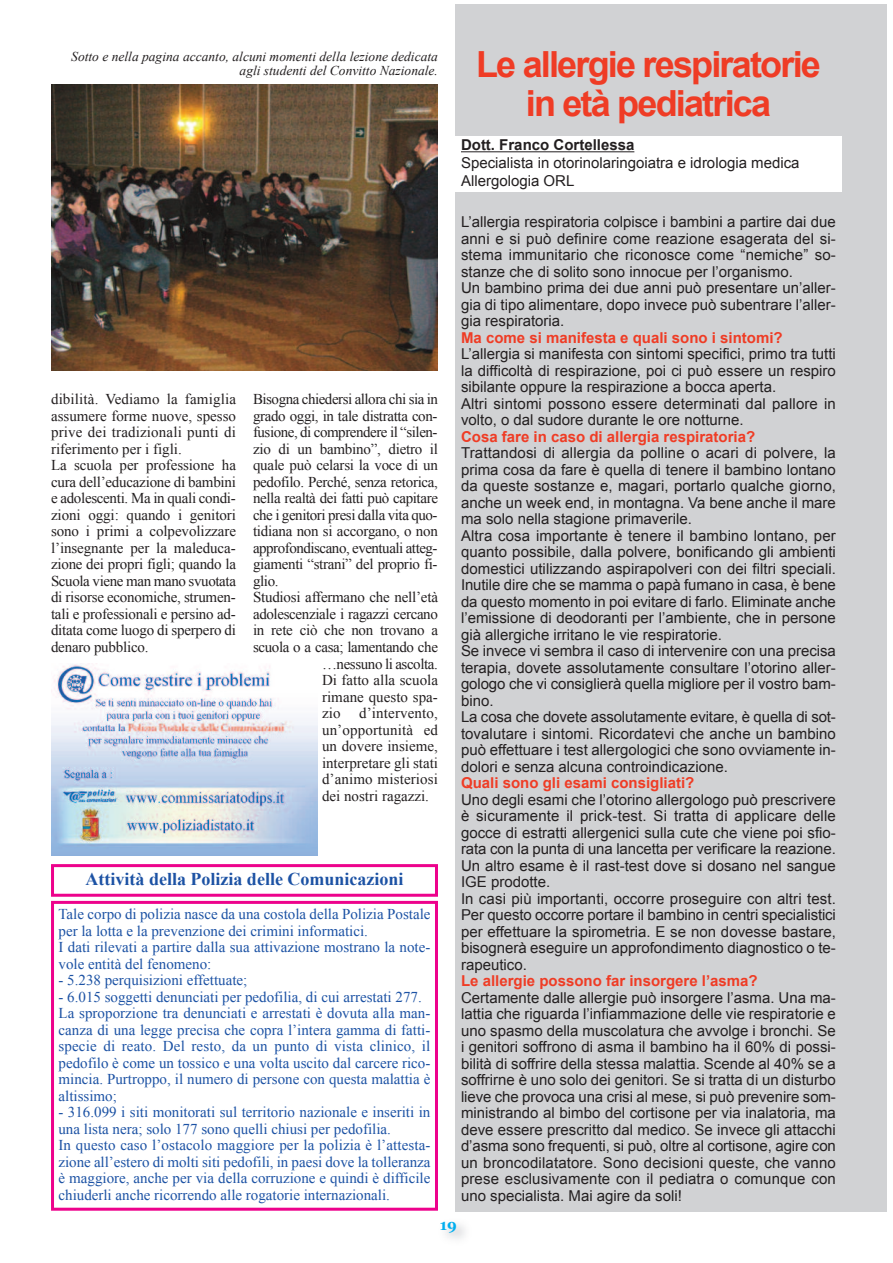
<style>
.page{position:relative;width:893px;height:1263px;background:#fff}
.page>*{position:absolute;margin:0;border:0;box-sizing:border-box;transform-origin:0 0}
.t1{font:700 36px/39px "Arial";letter-spacing:-.05em;color:#ef3c25;text-align:center}
.t2{font:700 18px "Times New Roman";color:#1c52a4}
.t3{font:15px/16.5px "Arial";color:#231f20}
.t4{font:15px/16.5px "Times New Roman";letter-spacing:-.015em;color:#231f20}
.t5{font:15px/16.5px "Times New Roman";color:#1c52a4}
.t6{font:700 15px "Arial";color:#ef3c25}
.t7{font:15px "Times New Roman";letter-spacing:.01em;color:#231f20}
.t8{font:700 15px "Arial";color:#231f20}
.t9{font:15px "Times New Roman";letter-spacing:.005em;color:#231f20}
.t10{font:700 15px "Georgia";color:#00aeef}
.t11{font:italic 13.5px/13.5px "Times New Roman";color:#231f20;text-align:right}
</style>
<div class="page">
<div style="left:455px;top:4px;width:432px;height:1208px;background:#d1d2d4"></div>
<img style="left:51px;top:84px;width:387px;height:286px">
<div style="left:51px;top:901px;width:387px;height:310px;border:3px solid #ed028c"></div>
<div style="left:51px;top:864px;width:387px;height:33px;border:3px solid #ed028c"></div>
<div style="left:455px;top:136px;width:387px;height:56px;background:#fff"></div>
<hr style="left:461px;top:151px;width:173px;height:1px;background:#231f20">
<img style="left:51px;top:663px;width:266px;height:193px">
<p class="t11" style="left:71px;top:50px;width:368px">Sotto e nella pagina accanto, alcuni momenti della lezione dedicata agli studenti del Convitto Nazionale.</p>
<p class="t4" style="left:51px;top:391px;width:186px">dibilità. Vediamo la famiglia assumere forme nuove, spesso prive dei tradizionali punti di riferimento per i figli.<br>La scuola per professione ha cura dell’educazione di bambini e adolescenti. Ma in quali condi&shy;zioni oggi: quando i genitori sono i primi a colpevolizzare l’insegnante per la maleduca&shy;zione dei propri figli; quando la<br>Scuola viene man mano svuotata di risorse economiche, strumen&shy;tali e professionali e persino ad&shy;ditata come luogo di sperpero di denaro pubblico.</p>
<p class="t4" style="left:253px;top:391px;width:186px">Bisogna chiedersi allora chi sia in</p>
<p class="t4" style="left:253px;top:408px;width:186px">grado oggi, in tale distratta con-</p>
<p class="t4" style="left:253px;top:424px;width:186px">fusione, di comprendere il “silen-</p>
<p class="t4" style="left:253px;top:441px;width:186px">zio di un bambino”, dietro il</p>
<p class="t4" style="left:253px;top:457px;width:186px">quale può celarsi la voce di un</p>
<p class="t4" style="left:253px;top:474px;width:186px">pedofilo. Perché, senza retorica,</p>
<p class="t4" style="left:253px;top:490px;width:186px">nella realtà dei fatti può capitare</p>
<p class="t4" style="left:253px;top:507px;width:186px">che i genitori presi dalla vita quo-</p>
<p class="t4" style="left:253px;top:523px;width:186px">tidiana non si accorgano, o non</p>
<p class="t4" style="left:253px;top:540px;width:186px">approfondiscano, eventuali atteg-</p>
<p class="t4" style="left:253px;top:556px;width:186px">giamenti “strani” del proprio fi-</p>
<p class="t4" style="left:253px;top:573px;width:27px">glio.</p>
<p class="t4" style="left:253px;top:589px;width:186px">Studiosi affermano che nell’età</p>
<p class="t4" style="left:253px;top:606px;width:186px">adolescenziale i ragazzi cercano</p>
<p class="t4" style="left:253px;top:622px;width:186px">in rete ciò che non trovano a</p>
<p class="t4" style="left:253px;top:639px;width:186px">scuola o a casa; lamentando che</p>
<p class="t4" style="left:322px;top:655px;width:117px">…nessuno li ascolta.</p>
<p class="t4" style="left:322px;top:672px;width:117px">Di fatto alla scuola</p>
<p class="t9" style="left:322px;top:688px;width:117px">rimane questo spa-</p>
<p class="t7" style="left:322px;top:705px;width:117px">zio d’intervento,</p>
<p class="t7" style="left:322px;top:721px;width:117px">un’opportunità ed</p>
<p class="t4" style="left:322px;top:738px;width:117px">un dovere insieme,</p>
<p class="t4" style="left:322px;top:754px;width:117px">interpretare gli stati</p>
<p class="t7" style="left:322px;top:771px;width:117px">d’animo misteriosi</p>
<p class="t4" style="left:322px;top:787px;width:109px">dei nostri ragazzi.</p>
<p class="t2" style="left:86px;top:868px;width:319px">Attività della Polizia delle Comunicazioni</p>
<p class="t5" style="left:59px;top:906px;width:373px">Tale corpo di polizia nasce da una costola della Polizia Postale per la lotta e la prevenzione dei crimini informatici.<br>I dati rilevati a partire dalla sua attivazione mostrano la note&shy;vole entità del fenomeno:</p>
<p class="t5" style="left:59px;top:972px;width:190px">- 5.238 perquisizioni effettuate;</p>
<p class="t5" style="left:59px;top:988px;width:373px">- 6.015 soggetti denunciati per pedofilia, di cui arrestati 277.<br>La sproporzione tra denunciati e arrestati è dovuta alla man&shy;canza di una legge precisa che copra l’intera gamma di fatti&shy;specie di reato. Del resto, da un punto di vista clinico, il pedofilo è come un tossico e una volta uscito dal carcere rico&shy;mincia. Purtroppo, il numero di persone con questa malattia è altissimo;</p>
<p class="t5" style="left:58px;top:1104px;width:373px">- 316.099 i siti monitorati sul territorio nazionale e inseriti in una lista nera; solo 177 sono quelli chiusi per pedofilia.<br>In questo caso l’ostacolo maggiore per la polizia è l’attesta&shy;zione all’estero di molti siti pedofili, in paesi dove la tolleranza è maggiore, anche per via della corruzione e quindi è difficile chiuderli anche ricorrendo alle rogatorie internazionali.</p>
<h1 class="t1" style="left:476px;top:45px;width:346px">Le allergie respiratorie in età pediatrica</h1>
<p class="t8" style="left:461px;top:137px;width:175px">Dott. Franco Cortellessa</p>
<p class="t3" style="left:461px;top:154px;width:340px;line-height:18px">Specialista in otorinolaringoiatra e idrologia medica<br>Allergologia ORL</p>
<p class="t3" style="left:461px;top:214px;width:376px">L’allergia respiratoria colpisce i bambini a partire dai due anni e si può definire come reazione esagerata del si&shy;stema immunitario che riconosce come “nemiche” so&shy;stanze che di solito sono innocue per l’organismo.<br>Un bambino prima dei due anni può presentare un’aller&shy;gia di tipo alimentare, dopo invece può subentrare l’aller&shy;gia respiratoria.</p>
<p class="t6" style="left:461px;top:329px;width:323px">Ma come si manifesta e quali sono i sintomi?</p>
<p class="t3" style="left:461px;top:346px;width:376px">L’allergia si manifesta con sintomi specifici, primo tra tutti la difficoltà di respirazione, poi ci può essere un respiro sibilante oppure la respirazione a bocca aperta.<br>Altri sintomi possono essere determinati dal pallore in volto, o dal sudore durante le ore notturne.</p>
<p class="t6" style="left:461px;top:428px;width:296px">Cosa fare in caso di allergia respiratoria?</p>
<p class="t3" style="left:461px;top:445px;width:376px">Trattandosi di allergia da polline o acari di polvere, la prima cosa da fare è quella di tenere il bambino lontano da queste sostanze e, magari, portarlo qualche giorno, anche un week end, in montagna. Va bene anche il mare ma solo nella stagione primaverile.<br>Altra cosa importante è tenere il bambino lontano, per quanto possibile, dalla polvere, bonificando gli ambienti domestici utilizzando aspirapolveri con dei filtri speciali.<br>Inutile dire che se mamma o papà fumano in casa, è bene da questo momento in poi evitare di farlo. Eliminate anche l’emissione di deodoranti per l’ambiente, che in persone già allergiche irritano le vie respiratorie.<br>Se invece vi sembra il caso di intervenire con una precisa terapia, dovete assolutamente consultare l’otorino aller&shy;gologo che vi consiglierà quella migliore per il vostro bam&shy;bino.<br>La cosa che dovete assolutamente evitare, è quella di sot&shy;tovalutare i sintomi. Ricordatevi che anche un bambino può effettuare i test allergologici che sono ovviamente in&shy;dolori e senza alcuna controindicazione.</p>
<p class="t6" style="left:461px;top:775px;width:235px">Quali sono gli esami consigliati?</p>
<p class="t3" style="left:461px;top:791px;width:376px">Uno degli esami che l’otorino allergologo può prescrivere è sicuramente il prick-test. Si tratta di applicare delle gocce di estratti allergenici sulla cute che viene poi sfio&shy;rata con la punta di una lancetta per verificare la reazione.<br>Un altro esame è il rast-test dove si dosano nel sangue IGE prodotte.<br>In casi più importanti, occorre proseguire con altri test.<br>Per questo occorre portare il bambino in centri specialistici per effettuare la spirometria. E se non dovesse bastare, bisognerà eseguire un approfondimento diagnostico o te&shy;rapeutico.</p>
<p class="t6" style="left:461px;top:973px;width:298px">Le allergie possono far insorgere l’asma?</p>
<p class="t3" style="left:461px;top:989px;width:376px;text-align:justify">Certamente dalle allergie può insorgere l’asma. Una ma&shy;lattia che riguarda l’infiammazione delle vie respiratorie e uno spasmo della muscolatura che avvolge i bronchi. Se i genitori soffrono di asma il bambino ha il 60% di possi&shy;bilità di soffrire della stessa malattia. Scende al 40% se a soffrirne è uno solo dei genitori. Se si tratta di un disturbo lieve che provoca una crisi al mese, si può prevenire som&shy;ministrando al bimbo del cortisone per via inalatoria, ma deve essere prescritto dal medico. Se invece gli attacchi d’asma sono frequenti, si può, oltre al cortisone, agire con un broncodilatatore. Sono decisioni queste, che vanno prese esclusivamente con il pediatra o comunque con uno specialista. Mai agire da soli!</p>
<p class="t10" style="left:440px;top:1216px;width:19px">19</p>
</div>
